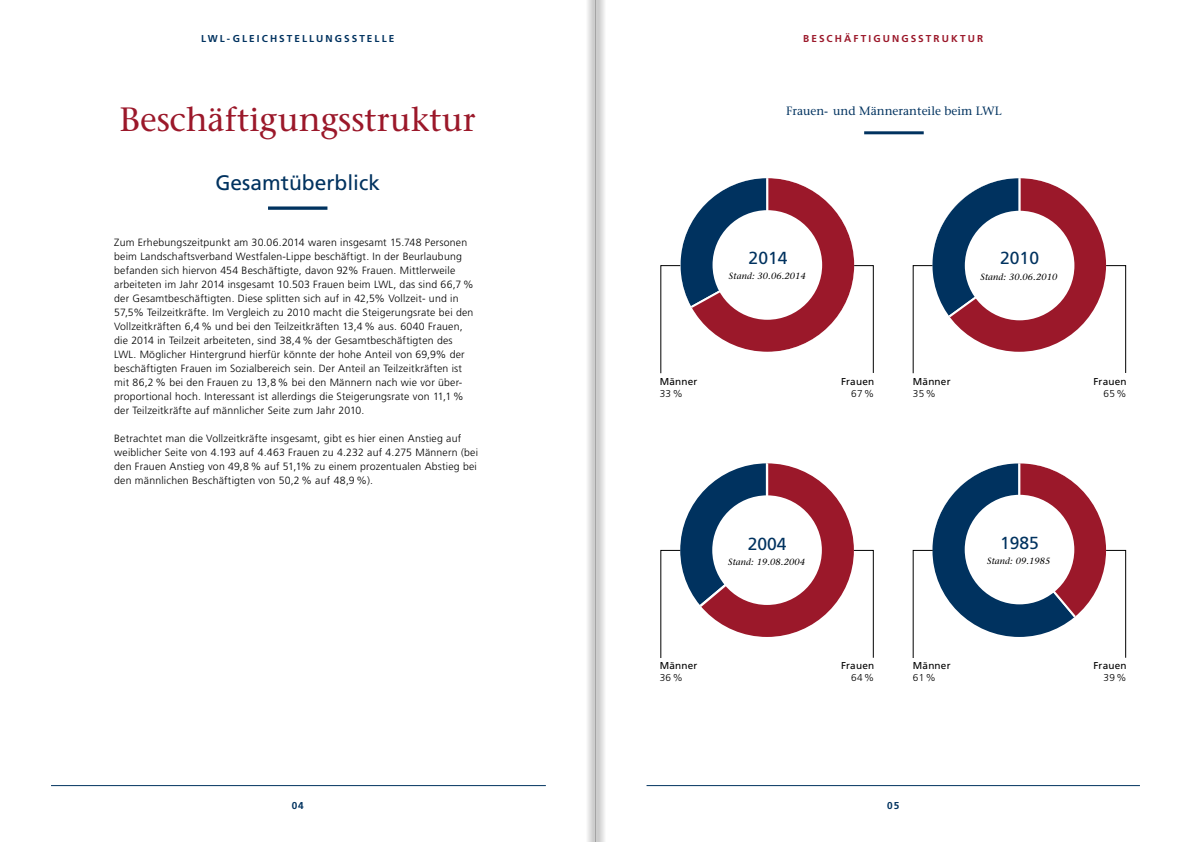
<style>
.page{position:relative;width:1191px;height:842px;background:#fff}
.page>*{position:absolute;margin:0;border:0;box-sizing:border-box;transform-origin:0 0}
.t1{font:500 33.6px "Stone Serif Std";letter-spacing:-.005em;color:#9b182a}
.t2{font:21px "Frutiger LT Std";color:#00325f}
.t3{font:17.5px "Frutiger LT Std";color:#00325f}
.t4{font:500 12px "Stone Serif Std";color:#00325f}
.t5{font:300 10.5px/14px "Frutiger LT Std";letter-spacing:.02em;color:#000}
.t6{font:10px "Frutiger LT Std";letter-spacing:.02em;color:#000}
.t7{font:700 10px "Frutiger LT Std";letter-spacing:.21em;color:#00325f}
.t8{font:300 10px "Frutiger LT Std";letter-spacing:.02em;color:#000}
.t9{font:700 10px "Frutiger LT Std";letter-spacing:.21em;color:#9b182a}
.t10{font:italic 500 9px "Stone Serif Std";letter-spacing:.02em;color:#000}
</style>
<div class="page">
<hr style="left:646px;top:785px;width:494px;height:1px;background:#00325f">
<hr style="left:51px;top:785px;width:495px;height:1px;background:#00325f">
<svg style="left:268px;top:206px;width:59px;height:4px"></svg>
<hr style="left:864px;top:131px;width:59px;height:3px;background:#00325f">
<svg style="left:912px;top:463px;width:214px;height:195px"></svg>
<svg style="left:660px;top:178px;width:213px;height:196px"></svg>
<div style="left:712px;top:210px;width:110px;height:110px;background:#fff;border-radius:50%"></div>
<svg style="left:912px;top:178px;width:214px;height:196px"></svg>
<div style="left:964px;top:211px;width:110px;height:109px;background:#fff;border-radius:50%"></div>
<svg style="left:660px;top:463px;width:213px;height:195px"></svg>
<div style="left:712px;top:495px;width:110px;height:110px;background:#fff;border-radius:50%"></div>
<svg style="left:595px;top:0;width:10px;height:842px;background:#cfcfcf"></svg>
<svg style="left:587px;top:0;width:8px;height:842px;background:#dcdcdc"></svg>
<p class="t7" style="left:201px;top:32px;width:195px">LWL-GLEICHSTELLUNGSSTELLE</p>
<h1 class="t1" style="left:119px;top:99px;width:358px">Beschäftigungsstruktur</h1>
<h2 class="t2" style="left:215px;top:170px;width:166px">Gesamtüberblick</h2>
<p class="t5" style="left:114px;top:236px;width:361px">Zum Erhebungszeitpunkt am 30.06.2014 waren insgesamt 15.748 Personen beim Landschaftsverband Westfalen-Lippe beschäftigt. In der Beurlaubung befanden sich hiervon 454 Beschäftigte, davon 92% Frauen. Mittlerweile arbeiteten im Jahr 2014 insgesamt 10.503 Frauen beim LWL, das sind 66,7% der Gesamtbeschäftigten. Diese splitten sich auf in 42,5% Vollzeit- und in 57,5% Teilzeitkräfte. Im Vergleich zu 2010 macht die Steigerungsrate bei den Vollzeitkräften 6,4% und bei den Teilzeitkräften 13,4% aus. 6040 Frauen, die 2014 in Teilzeit arbeiteten, sind 38,4% der Gesamtbeschäftigten des LWL. Möglicher Hintergrund hierfür könnte der hohe Anteil von 69,9% der beschäftigten Frauen im Sozialbereich sein. Der Anteil an Teilzeitkräften ist mit 86,2% bei den Frauen zu 13,8% bei den Männern nach wie vor über&shy;proportional hoch. Interessant ist allerdings die Steigerungsrate von 11,1% der Teilzeitkräfte auf männlicher Seite zum Jahr 2010.</p>
<p class="t5" style="left:114px;top:431px;width:365px">Betrachtet man die Vollzeitkräfte insgesamt, gibt es hier einen Anstieg auf weiblicher Seite von 4.193 auf 4.463 Frauen zu 4.232 auf 4.275 Männern (bei den Frauen Anstieg von 49,8% auf 51,1% zu einem prozentualen Abstieg bei den männlichen Beschäftigten von 50,2% auf 48,9%).</p>
<p class="t9" style="left:803px;top:32px;width:181px">BESCHÄFTIGUNGSSTRUKTUR</p>
<p class="t4" style="left:786px;top:104px;width:217px">Frauen- und Männeranteile beim LWL</p>
<h3 class="t3" style="left:748px;top:248px;width:40px">2014</h3>
<p class="t10" style="left:729px;top:271px;width:78px">Stand: 30.06.2014</p>
<p class="t6" style="left:660px;top:375px;width:39px">Männer</p>
<p class="t8" style="left:660px;top:387px;width:24px">33%</p>
<p class="t6" style="left:841px;top:375px;width:35px">Frauen</p>
<p class="t8" style="left:851px;top:387px;width:24px">67%</p>
<h3 class="t3" style="left:1000px;top:248px;width:40px">2010</h3>
<p class="t10" style="left:980px;top:271px;width:78px">Stand: 30.06.2010</p>
<p class="t6" style="left:913px;top:375px;width:39px">Männer</p>
<p class="t8" style="left:913px;top:387px;width:24px">35%</p>
<p class="t6" style="left:1093px;top:375px;width:35px">Frauen</p>
<p class="t8" style="left:1103px;top:387px;width:24px">65%</p>
<h3 class="t3" style="left:748px;top:533px;width:40px">2004</h3>
<p class="t10" style="left:728px;top:556px;width:78px">Stand: 19.08.2004</p>
<p class="t6" style="left:660px;top:660px;width:39px">Männer</p>
<p class="t8" style="left:660px;top:672px;width:24px">36%</p>
<p class="t6" style="left:841px;top:660px;width:35px">Frauen</p>
<p class="t8" style="left:851px;top:672px;width:24px">64%</p>
<h3 class="t3" style="left:1000px;top:533px;width:40px">1985</h3>
<p class="t10" style="left:987px;top:556px;width:65px">Stand: 09.1985</p>
<p class="t6" style="left:913px;top:660px;width:39px">Männer</p>
<p class="t8" style="left:913px;top:672px;width:24px">61%</p>
<p class="t6" style="left:1093px;top:660px;width:35px">Frauen</p>
<p class="t8" style="left:1103px;top:672px;width:24px">39%</p>
<p class="t7" style="left:292px;top:800px;width:14px">04</p>
<p class="t7" style="left:887px;top:800px;width:14px">05</p>
</div>
